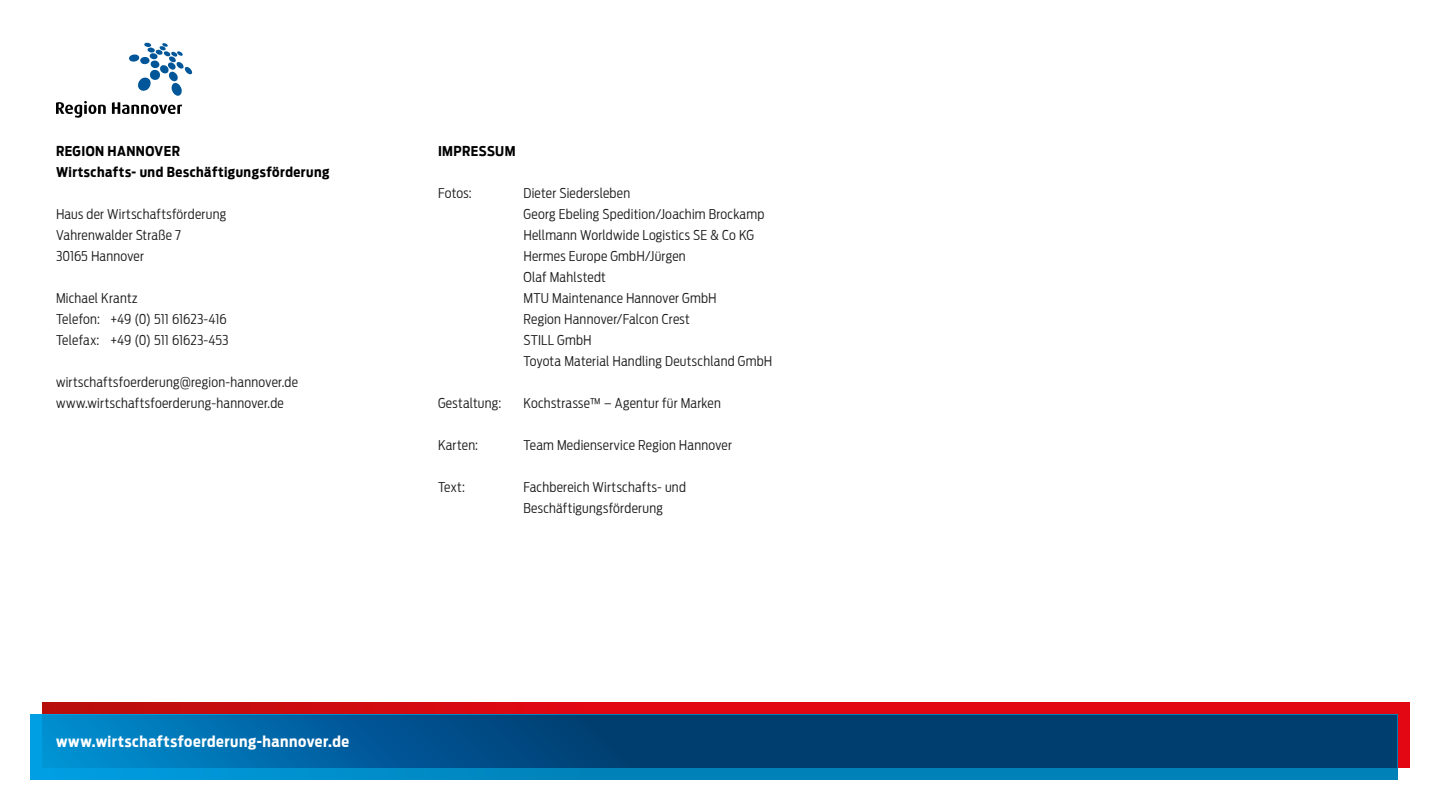
<style>
.page{position:relative;width:1440px;height:810px;background:#fff}
.page>*{position:absolute;margin:0;border:0;box-sizing:border-box;transform-origin:0 0}
.t1{font:700 15px "Antenna Cond";letter-spacing:.035em;color:#fff}
.Fließtext{font:300 13.5px "Antenna Cond";letter-spacing:.02em;color:#1c1c1c}
.t2{font:700 13.5px "Antenna Cond";letter-spacing:.035em;color:#000}
.Fließtext-2{font:300 13.5px "Antenna Cond";color:#1c1c1c}
</style>
<div class="page">
<svg style="left:43px;top:702px;width:1367px;height:65px;background:#c9111f"></svg>
<svg style="left:30px;top:715px;width:1367px;height:65px;background:#0084be"></svg>
<svg style="left:43px;top:715px;width:1354px;height:52px;background:#004d84"></svg>
<svg style="left:56px;top:101px;width:50px;height:17px"></svg>
<svg style="left:112px;top:102px;width:70px;height:12px"></svg>
<svg style="left:129px;top:43px;width:63px;height:53px"></svg>
<p class="t2" style="left:56px;top:143px;width:126px">REGION HANNOVER</p>
<p class="t2" style="left:56px;top:164px;width:275px">Wirtschafts- und Beschäftigungsförderung</p>
<p class="Fließtext" style="left:56px;top:206px;width:172px">Haus der Wirtschaftsförderung</p>
<p class="Fließtext" style="left:56px;top:227px;width:126px">Vahrenwalder Straße 7</p>
<p class="Fließtext" style="left:56px;top:248px;width:90px">30165 Hannover</p>
<p class="Fließtext" style="left:56px;top:290px;width:83px">Michael Krantz</p>
<p class="Fließtext-2" style="left:56px;top:311px;width:172px">Telefon: +49 (0) 511 61623-416</p>
<p class="Fließtext-2" style="left:56px;top:332px;width:174px">Telefax: +49 (0) 511 61623-453</p>
<p class="Fließtext" style="left:56px;top:374px;width:244px">wirtschaftsfoerderung@region-hannover.de</p>
<p class="Fließtext" style="left:56px;top:395px;width:229px">www.wirtschaftsfoerderung-hannover.de</p>
<p class="t1" style="left:56px;top:733px;width:295px">www.wirtschaftsfoerderung-hannover.de</p>
<p class="t2" style="left:438px;top:143px;width:79px">IMPRESSUM</p>
<p class="Fließtext" style="left:438px;top:185px;width:35px">Fotos:</p>
<p class="Fließtext" style="left:523px;top:185px;width:108px">Dieter Siedersleben</p>
<p class="Fließtext" style="left:523px;top:206px;width:242px">Georg Ebeling Spedition/Joachim Brockamp</p>
<p class="Fließtext" style="left:523px;top:227px;width:232px">Hellmann Worldwide Logistics SE &amp; Co KG</p>
<p class="Fließtext" style="left:523px;top:248px;width:164px">Hermes Europe GmbH/Jürgen</p>
<p class="Fließtext" style="left:523px;top:269px;width:84px">Olaf Mahlstedt</p>
<p class="Fließtext" style="left:523px;top:290px;width:195px">MTU Maintenance Hannover GmbH</p>
<p class="Fließtext" style="left:523px;top:311px;width:168px">Region Hannover/Falcon Crest</p>
<p class="Fließtext" style="left:524px;top:332px;width:69px">STILL GmbH</p>
<p class="Fließtext" style="left:523px;top:353px;width:250px">Toyota Material Handling Deutschland GmbH</p>
<p class="Fließtext" style="left:438px;top:395px;width:65px">Gestaltung:</p>
<p class="Fließtext" style="left:524px;top:395px;width:199px">Kochstrasse™ – Agentur für Marken</p>
<p class="Fließtext" style="left:438px;top:437px;width:42px">Karten:</p>
<p class="Fließtext" style="left:523px;top:437px;width:210px">Team Medienservice Region Hannover</p>
<p class="Fließtext" style="left:438px;top:479px;width:29px">Text:</p>
<p class="Fließtext" style="left:523px;top:479px;width:164px">Fachbereich Wirtschafts- und</p>
<p class="Fließtext" style="left:523px;top:500px;width:141px">Beschäftigungsförderung</p>
</div>
